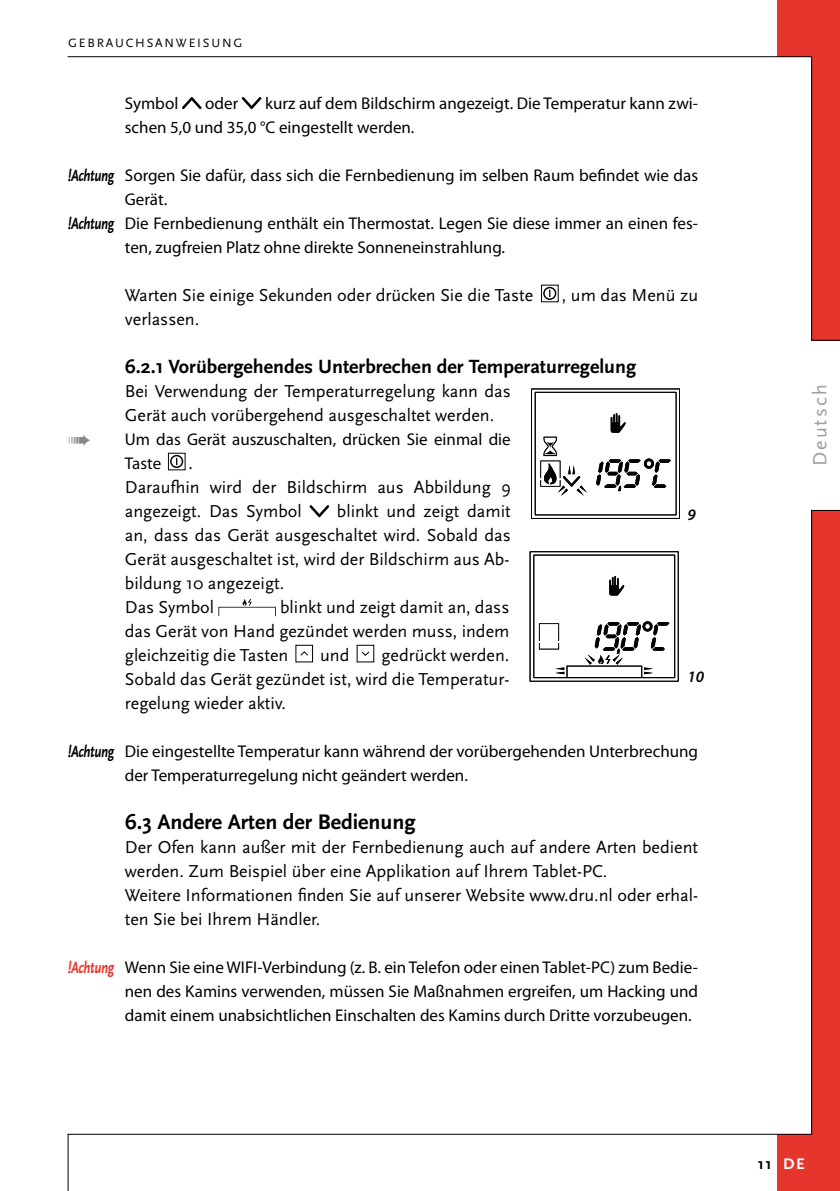
<style>
.page{position:relative;width:840px;height:1191px;background:#fff}
.page>*{position:absolute;margin:0;border:0;box-sizing:border-box;transform-origin:0 0}
.t1{font:700 22px "Scala Sans";color:#000}
.t2{font:700 20px "Scala Sans";color:#000}
.t3{font:20px "Scala Sans";letter-spacing:.105em;color:#9c9e9f}
.t4{font:18px/24px "Scala Sans";color:#000}
.t5{font:17px/24px "Myriad Pro";color:#000}
.t6{font:italic 600 16px "Myriad Pro";color:#000}
.t7{font:700 16px "Scala Sans";color:#000}
.t8{font:700 16px "Scala Sans";color:#fff}
.t9{font:12.6px "Scala Sans";letter-spacing:.145em;color:#000}
.s1{font-family:"Scala Sans";font-weight:700;font-style:italic}
.s2{font-family:"Scala Sans";font-weight:700;font-style:italic;color:#e5352c}
</style>
<div class="page">
<svg style="left:810px;top:57px;width:29px;height:283px"></svg>
<svg style="left:811px;top:510px;width:28px;height:624px"></svg>
<svg style="left:182px;top:97px;width:19px;height:12px"></svg>
<svg style="left:242px;top:97px;width:19px;height:12px"></svg>
<div style="left:541px;top:285px;width:17px;height:17px;border:1px solid #000"></div>
<div style="left:543px;top:287px;width:13px;height:13px;border:1px solid #000;border-radius:50%"></div>
<div style="left:168px;top:453px;width:17px;height:17px;border:1px solid #000"></div>
<div style="left:170px;top:455px;width:13px;height:13px;border:1px solid #000;border-radius:50%"></div>
<svg style="left:309px;top:505px;width:20px;height:12px"></svg>
<svg style="left:218px;top:599px;width:58px;height:17px"></svg>
<div style="left:295px;top:645px;width:18px;height:17px;border:1px solid #000"></div>
<svg style="left:300px;top:651px;width:8px;height:5px"></svg>
<div style="left:356px;top:645px;width:18px;height:17px;border:1px solid #000"></div>
<svg style="left:361px;top:651px;width:9px;height:5px"></svg>
<svg style="left:643px;top:458px;width:10px;height:11px"></svg>
<svg style="left:610px;top:413px;width:15px;height:20px"></svg>
<svg style="left:646px;top:459px;width:24px;height:29px"></svg>
<svg style="left:596px;top:459px;width:44px;height:32px"></svg>
<div style="left:534px;top:392px;width:142px;height:123px;border:1px solid #000"></div>
<svg style="left:540px;top:437px;width:46px;height:59px"></svg>
<svg style="left:609px;top:576px;width:15px;height:20px"></svg>
<div style="left:533px;top:555px;width:141px;height:123px;border:1px solid #000"></div>
<div style="left:529px;top:551px;width:149px;height:130px;border:1px solid #000"></div>
<svg style="left:538px;top:622px;width:131px;height:56px"></svg>
<div style="left:777px;top:1134px;width:62px;height:57px;background:#e5352c"></div>
<div style="left:777px;top:0;width:62px;height:57px;background:#e5352c"></div>
<hr style="left:68px;top:56px;width:743px;height:1px;background:#000">
<svg style="left:68px;top:1133px;width:743px;height:58px"></svg>
<p class="t9" style="left:68px;top:36px;width:176px">GEBRAUCHSANWEISUNG</p>
<p class="t5" style="left:125px;top:91px;width:574px;text-indent:140px">kurz auf dem Bildschirm angezeigt. Die Temperatur kann zwi&shy;schen 5,0 und 35,0 °C eingestellt werden.</p>
<p class="t5" style="left:68px;top:163px;width:631px"><span class="s1">!Achtung</span> Sorgen Sie dafür, dass sich die Fernbedienung im selben Raum befindet wie das</p>
<p class="t5" style="left:125px;top:187px;width:44px">Gerät.</p>
<p class="t5" style="left:68px;top:211px;width:631px"><span class="s1">!Achtung</span> Die Fernbedienung enthält ein Thermostat. Legen Sie diese immer an einen fes-</p>
<p class="t5" style="left:125px;top:235px;width:381px">ten, zugfreien Platz ohne direkte Sonneneinstrahlung.</p>
<p class="t4" style="left:125px;top:284px;width:409px">Warten Sie einige Sekunden oder drücken Sie die Taste</p>
<p class="t4" style="left:561px;top:284px;width:138px">, um das Menü zu</p>
<p class="t4" style="left:125px;top:308px;width:76px">verlassen.</p>
<p class="t2" style="left:125px;top:356px;width:512px">6.2.1 Vorübergehendes Unterbrechen der Temperaturregelung</p>
<p class="t4" style="left:125px;top:380px;width:387px">Bei Verwendung der Temperaturregelung kann das<br>Gerät auch vorübergehend ausgeschaltet werden.</p>
<p class="t5" style="left:125px;top:427px;width:387px">Um das Gerät auszuschalten, drücken Sie einmal die<br>Taste</p>
<p class="t5" style="left:189px;top:451px;width:5px">.</p>
<p class="t4" style="left:125px;top:476px;width:387px">Daraufhin wird der Bildschirm aus Abbildung 9 angezeigt. Das Symbol</p>
<p class="t5" style="left:125px;top:91px;width:55px">Symbol</p>
<p class="t5" style="left:205px;top:91px;width:34px">oder</p>
<p class="t4" style="left:125px;top:500px;width:387px;text-indent:212px">blinkt und zeigt damit an, dass das Gerät ausgeschaltet wird. Sobald das<br>Gerät ausgeschaltet ist, wird der Bildschirm aus Ab&shy;bildung 10 angezeigt.<br>Das Symbol</p>
<p class="t6" style="left:687px;top:504px;width:10px">9</p>
<p class="t4" style="left:125px;top:596px;width:386px;text-align:justify;text-indent:155px">blinkt und zeigt damit an, dass das Gerät von Hand gezündet werden muss, indem gleichzeitig die Tasten</p>
<p class="t4" style="left:125px;top:644px;width:386px;text-align:justify;text-indent:256px">gedrückt werden.<br>Sobald das Gerät gezündet ist, wird die Temperatur&shy;regelung wieder aktiv.</p>
<p class="t5" style="left:125px;top:739px;width:574px;text-indent:-57px"><span class="s1">!Achtung</span> Die eingestellte Temperatur kann während der vorübergehenden Unterbrechung der Temperaturregelung nicht geändert werden.</p>
<p class="t1" style="left:125px;top:810px;width:292px">6.3 Andere Arten der Bedienung</p>
<p class="t4" style="left:125px;top:836px;width:574px">Der Ofen kann außer mit der Fernbedienung auch auf andere Arten bedient werden. Zum Beispiel über eine Applikation auf Ihrem Tablet-PC.<br>Weitere Informationen finden Sie auf unserer Website www.dru.nl oder erhal&shy;ten Sie bei Ihrem Händler.</p>
<p class="t5" style="left:125px;top:955px;width:574px;text-align:justify;text-indent:-57px"><span class="s2">!Achtung</span> Wenn Sie eine WIFI-Verbindung (z. B. ein Telefon oder einen Tablet-PC) zum Bedie&shy;nen des Kamins verwenden, müssen Sie Maßnahmen ergreifen, um Hacking und damit einem unabsichtlichen Einschalten des Kamins durch Dritte vorzubeugen.</p>
<p class="t4" style="left:320px;top:644px;width:31px">und</p>
<p class="t6" style="left:687px;top:666px;width:18px">10</p>
<p class="t3" style="left:808px;top:466px;width:83px;rotate:-90deg">Deutsch</p>
<p class="t7" style="left:757px;top:1154px;width:16px">11</p>
<p class="t8" style="left:782px;top:1154px;width:23px">DE</p>
</div>
